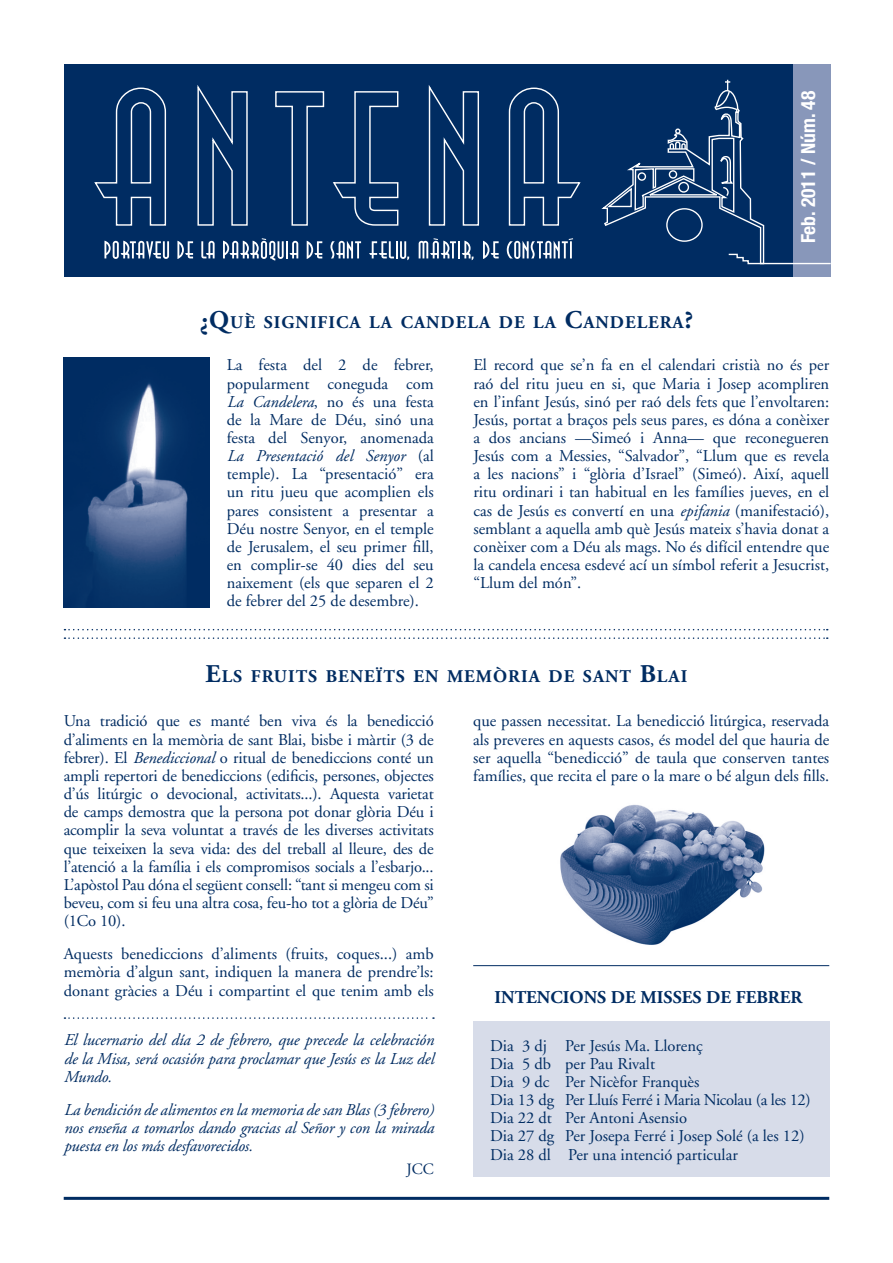
<style>
.page{position:relative;width:893px;height:1263px;background:#fff}
.page>*{position:absolute;margin:0;border:0;box-sizing:border-box;transform-origin:0 0}
.t1{font:700 condensed 19.5px "Helvetica Neue";color:#fff}
.t2{font:700 18px "Adobe Garamond";color:#002c62}
.t3{font:700 17.85px "Adobe Garamond";letter-spacing:.055em;color:#002c62}
.t4{font:16.5px/18.1px "Adobe Garamond";color:#002c62;text-align:justify}
.t5{font:italic 16.5px/18.1px "Adobe Garamond";letter-spacing:-.01em;color:#002c62;text-align:justify}
.t6{font:15.75px "Adobe Garamond";color:#002c62}
.s1{font-size:25.5px}
.s2{font-style:italic}
</style>
<div class="page">
<img style="left:560px;top:804px;width:205px;height:141px">
<hr style="left:473px;top:965px;width:356px;height:1px;background:#002c62">
<div style="left:64px;top:64px;width:767px;height:212px;background:#002c62"></div>
<svg style="left:94px;top:87px;width:73px;height:139px"></svg>
<svg style="left:197px;top:85px;width:51px;height:141px"></svg>
<svg style="left:275px;top:91px;width:50px;height:135px"></svg>
<svg style="left:332px;top:91px;width:67px;height:135px"></svg>
<svg style="left:428px;top:85px;width:51px;height:141px"></svg>
<svg style="left:508px;top:87px;width:73px;height:139px"></svg>
<div style="left:793px;top:64px;width:38px;height:212px;background:#8897ba"></div>
<svg style="left:601px;top:79px;width:230px;height:186px"></svg>
<svg style="left:104px;top:241px;width:65px;height:19px"></svg>
<svg style="left:177px;top:241px;width:16px;height:18px"></svg>
<svg style="left:201px;top:241px;width:14px;height:17px"></svg>
<svg style="left:223px;top:238px;width:75px;height:22px"></svg>
<svg style="left:307px;top:241px;width:15px;height:18px"></svg>
<svg style="left:330px;top:241px;width:31px;height:17px"></svg>
<svg style="left:369px;top:241px;width:40px;height:19px"></svg>
<svg style="left:419px;top:238px;width:54px;height:22px"></svg>
<svg style="left:483px;top:241px;width:16px;height:18px"></svg>
<svg style="left:507px;top:238px;width:66px;height:21px"></svg>
<hr style="left:64px;top:1197px;width:765px;height:3px;background:#002c62">
<svg style="left:64px;top:629px;width:764px;height:1px"></svg>
<svg style="left:64px;top:637px;width:764px;height:2px"></svg>
<svg style="left:64px;top:1017px;width:370px;height:2px"></svg>
<img style="left:64px;top:358px;width:146px;height:249px">
<div style="left:473px;top:1022px;width:356px;height:155px;background:#d7dce9"></div>
<p class="t3" style="left:200px;top:316px;width:495px"><span class="s1">¿Q</span>UÈ SIGNIFICA LA CANDELA DE LA <span class="s1">C</span>ANDELERA<span class="s1">?</span></p>
<p class="t1" style="left:801px;top:243px;width:154px;rotate:-90deg">Feb. 2011 / Núm. 48</p>
<p class="t4" style="left:227px;top:358px;width:208px">La festa del 2 de febrer, popularment coneguda com <span class="s2">La Candelera</span>, no és una festa de la Mare de Déu, sinó una festa del Senyor, anomenada <span class="s2">La Presentació del Senyor</span> (al temple). La “presentació” era un ritu jueu que acomplien els pares consistent a presentar a Déu nostre Senyor, en el temple de Jerusalem, el seu primer fill, en complir-se 40 dies del seu naixement (els que separen el 2 de febrer del 25 de desembre).</p>
<p class="t4" style="left:473px;top:358px;width:357px">El record que se’n fa en el calendari cristià no és per raó del ritu jueu en si, que Maria i Josep acompliren en l’infant Jesús, sinó per raó dels fets que l’envoltaren:<br>Jesús, portat a braços pels seus pares, es dóna a conèixer a dos ancians —Simeó i Anna— que reconegueren Jesús com a Messies, “Salvador”, “Llum que es revela a les nacions” i “glòria d’Israel” (Simeó). Així, aquell ritu ordinari i tan habitual en les famílies jueves, en el cas de Jesús es convertí en una <span class="s2">epifania</span> (manifestació), semblant a aquella amb què Jesús mateix s’havia donat a conèixer com a Déu als mags. No és difícil entendre que la candela encesa esdevé ací un símbol referit a Jesucrist, “Llum del món”.</p>
<p class="t3" style="left:206px;top:669px;width:483px"><span class="s1">E</span>LS FRUITS BENEÏTS EN MEMÒRIA DE SANT <span class="s1">B</span>LAI</p>
<p class="t4" style="left:64px;top:714px;width:371px">Una tradició que es manté ben viva és la benedicció d’aliments en la memòria de sant Blai, bisbe i màrtir (3 de febrer). El <span class="s2">Benediccional</span> o ritual de benediccions conté un ampli repertori de benediccions (edificis, persones, objectes d’ús litúrgic o devocional, activitats...). Aquesta varietat de camps demostra que la persona pot donar glòria Déu i acomplir la seva voluntat a través de les diverses activitats que teixeixen la seva vida: des del treball al lleure, des de l’atenció a la família i els compromisos socials a l’esbarjo...<br>L’apòstol Pau dóna el següent consell: “tant si mengeu com si beveu, com si feu una altra cosa, feu-ho tot a glòria de Déu” (1Co 10).</p>
<p class="t4" style="left:64px;top:946px;width:371px">Aquests benediccions d’aliments (fruits, coques...) amb memòria d’algun sant, indiquen la manera de prendre’ls: donant gràcies a Déu i compartint el que tenim amb els</p>
<p class="t4" style="left:473px;top:714px;width:357px">que passen necessitat. La benedicció litúrgica, reservada als preveres en aquests casos, és model del que hauria de ser aquella “benedicció” de taula que conserven tantes famílies, que recita el pare o la mare o bé algun dels fills.</p>
<p class="t2" style="left:494px;top:990px;width:309px">INTENCIONS DE MISSES DE FEBRER</p>
<p class="t5" style="left:64px;top:1033px;width:371px">El lucernario del día 2 de febrero, que precede la celebración de la Misa, será ocasión para proclamar que Jesús es la Luz del Mundo.</p>
<p class="t5" style="left:64px;top:1102px;width:371px">La bendición de alimentos en la memoria de san Blas (3 febrero) nos enseña a tomarlos dando gracias al Señor y con la mirada puesta en los más desfavorecidos.</p>
<p class="t6" style="left:406px;top:1163px;width:29px">JCC</p>
<p class="t4" style="left:490px;top:1038px;width:322px;text-align:left">Dia 3 dj Per Jesús Ma. Llorenç<br>Dia 5 db per Pau Rivalt<br>Dia 9 dc Per Nicèfor Franquès<br>Dia 13 dg Per Lluís Ferré i Maria Nicolau (a les 12)<br>Dia 22 dt Per Antoni Asensio<br>Dia 27 dg Per Josepa Ferré i Josep Solé (a les 12)<br>Dia 28 dl Per una intenció particular</p>
</div>
